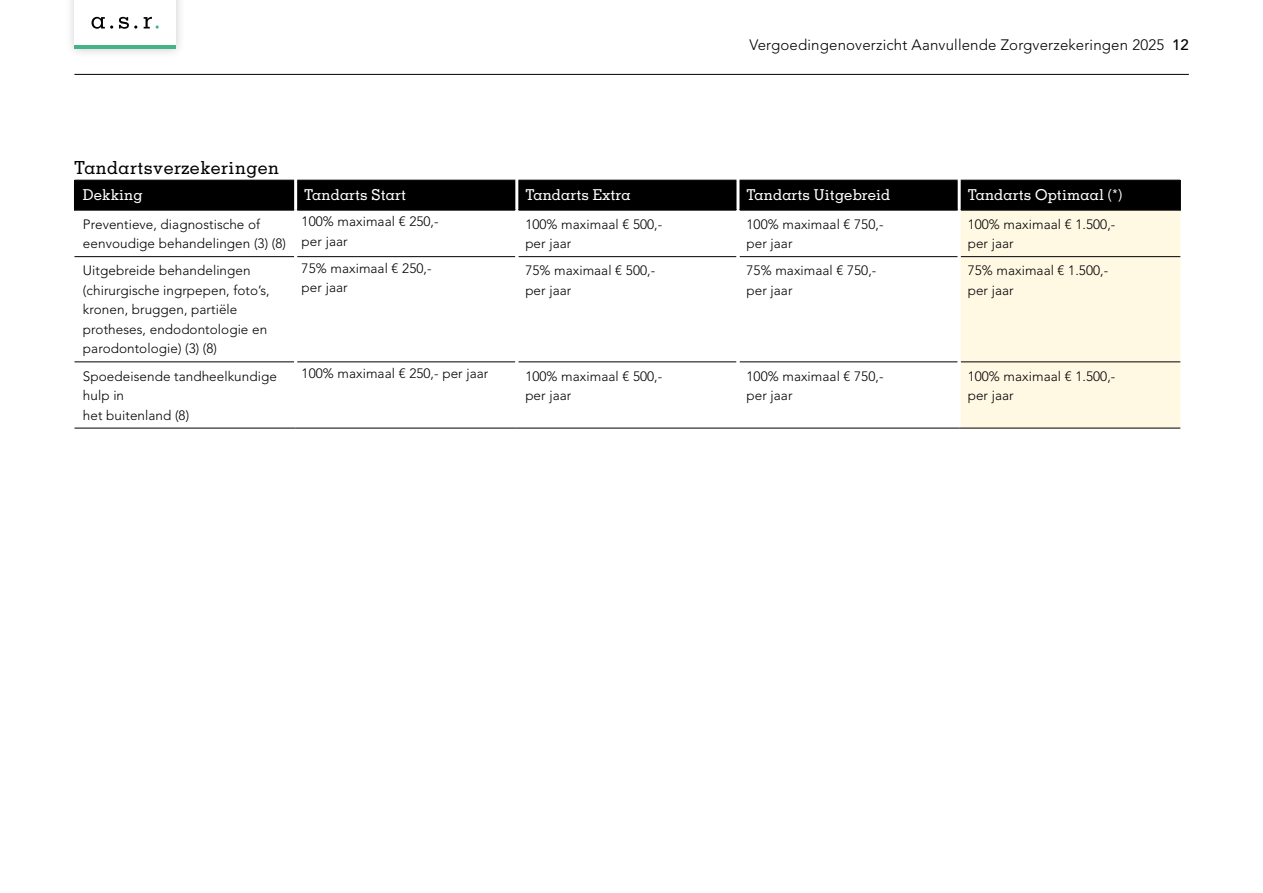
<style>
.page{position:relative;width:1263px;height:893px;background:#fff}
.page>*{position:absolute;margin:0;border:0;box-sizing:border-box;transform-origin:0 0}
.t1{font:500 18px "Memphis LT Std";letter-spacing:.025em;color:#000}
.t2{font:500 15px "Memphis LT Std";letter-spacing:.005em;color:#fff}
.t3{font:300 15px "Avenir LT Std";letter-spacing:.01em;color:#000}
.t4{font:300 13.5px/19.5px "Avenir LT Std";letter-spacing:.005em;color:#000}
.s1{font-weight:500}
</style>
<div class="page">
<div style="left:75px;top:181px;width:1105px;height:28px;background:#000"></div>
<div style="left:961px;top:211px;width:219px;height:217px;background:#fff8e3"></div>
<hr style="left:75px;top:180px;width:219px;height:1px;background:#000">
<hr style="left:74px;top:180px;width:1px;height:31px;background:#000">
<hr style="left:297px;top:180px;width:218px;height:1px;background:#000">
<hr style="left:518px;top:180px;width:218px;height:1px;background:#000">
<hr style="left:739px;top:180px;width:219px;height:1px;background:#000">
<hr style="left:961px;top:180px;width:219px;height:1px;background:#000">
<hr style="left:1180px;top:180px;width:1px;height:31px;background:#000">
<hr style="left:294px;top:180px;width:3px;height:30px;background:#fff">
<hr style="left:515px;top:180px;width:3px;height:30px;background:#fff">
<hr style="left:736px;top:180px;width:3px;height:30px;background:#fff">
<hr style="left:958px;top:180px;width:3px;height:30px;background:#fff">
<hr style="left:75px;top:209px;width:219px;height:2px;background:#000">
<hr style="left:297px;top:209px;width:218px;height:2px;background:#000">
<hr style="left:518px;top:209px;width:218px;height:2px;background:#000">
<hr style="left:739px;top:209px;width:219px;height:2px;background:#000">
<hr style="left:961px;top:209px;width:219px;height:2px;background:#000">
<hr style="left:74px;top:256px;width:220px;height:1px;background:#000">
<hr style="left:297px;top:256px;width:218px;height:1px;background:#000">
<hr style="left:518px;top:256px;width:218px;height:1px;background:#000">
<hr style="left:739px;top:256px;width:219px;height:1px;background:#000">
<hr style="left:961px;top:256px;width:219px;height:1px;background:#000">
<hr style="left:74px;top:362px;width:220px;height:1px;background:#000">
<hr style="left:297px;top:362px;width:218px;height:1px;background:#000">
<hr style="left:518px;top:362px;width:218px;height:1px;background:#000">
<hr style="left:739px;top:362px;width:219px;height:1px;background:#000">
<hr style="left:961px;top:362px;width:219px;height:1px;background:#000">
<hr style="left:517px;top:428px;width:221px;height:1px;background:#000">
<hr style="left:738px;top:428px;width:221px;height:1px;background:#000">
<hr style="left:74px;top:428px;width:222px;height:1px;background:#000">
<hr style="left:296px;top:428px;width:221px;height:1px;background:#000">
<hr style="left:959px;top:428px;width:221px;height:1px;background:#000">
<div style="left:64px;top:0;width:122px;height:59px;background:#000;opacity:.2"></div>
<div style="left:74px;top:0;width:102px;height:49px;background:#fff"></div>
<svg style="left:144px;top:17px;width:15px;height:12px"></svg>
<svg style="left:92px;top:17px;width:21px;height:12px"></svg>
<svg style="left:119px;top:17px;width:18px;height:12px"></svg>
<hr style="left:74px;top:46px;width:102px;height:3px;background:#45b385">
<hr style="left:74px;top:74px;width:1115px;height:1px;background:#000">
<p class="t3" style="left:749px;top:36px;width:441px">Vergoedingenoverzicht Aanvullende Zorgverzekeringen 2025 <span class="s1">12</span></p>
<h1 class="t1" style="left:74px;top:156px;width:206px">Tandartsverzekeringen</h1>
<p class="t2" style="left:83px;top:186px;width:61px">Dekking</p>
<p class="t2" style="left:304px;top:186px;width:103px">Tandarts Start</p>
<p class="t2" style="left:525px;top:186px;width:107px">Tandarts Extra</p>
<p class="t2" style="left:746px;top:186px;width:145px">Tandarts Uitgebreid</p>
<p class="t2" style="left:968px;top:186px;width:156px">Tandarts Optimaal (*)</p>
<p class="t4" style="left:83px;top:214px;width:205px">Preventieve, diagnostische of eenvoudige behandelingen (3) (8)</p>
<p class="t4" style="left:302px;top:212px;width:139px">100% maximaal € 250,- per jaar</p>
<p class="t4" style="left:525px;top:214px;width:139px">100% maximaal € 500,- per jaar</p>
<p class="t4" style="left:746px;top:214px;width:139px">100% maximaal € 750,- per jaar</p>
<p class="t4" style="left:968px;top:214px;width:149px">100% maximaal € 1.500,- per jaar</p>
<p class="t4" style="left:83px;top:261px;width:188px">Uitgebreide behandelingen (chirurgische ingrpepen, foto’s, kronen, bruggen, partiële protheses, endodontologie en parodontologie) (3) (8)</p>
<p class="t4" style="left:302px;top:258px;width:131px">75% maximaal € 250,- per jaar</p>
<p class="t4" style="left:525px;top:261px;width:131px">75% maximaal € 500,- per jaar</p>
<p class="t4" style="left:746px;top:261px;width:131px">75% maximaal € 750,- per jaar</p>
<p class="t4" style="left:968px;top:261px;width:142px">75% maximaal € 1.500,- per jaar</p>
<p class="t4" style="left:83px;top:366px;width:195px">Spoedeisende tandheelkundige hulp in<br>het buitenland (8)</p>
<p class="t4" style="left:302px;top:364px;width:188px">100% maximaal € 250,- per jaar</p>
<p class="t4" style="left:525px;top:366px;width:139px">100% maximaal € 500,- per jaar</p>
<p class="t4" style="left:746px;top:366px;width:139px">100% maximaal € 750,- per jaar</p>
<p class="t4" style="left:968px;top:366px;width:149px">100% maximaal € 1.500,- per jaar</p>
</div>
